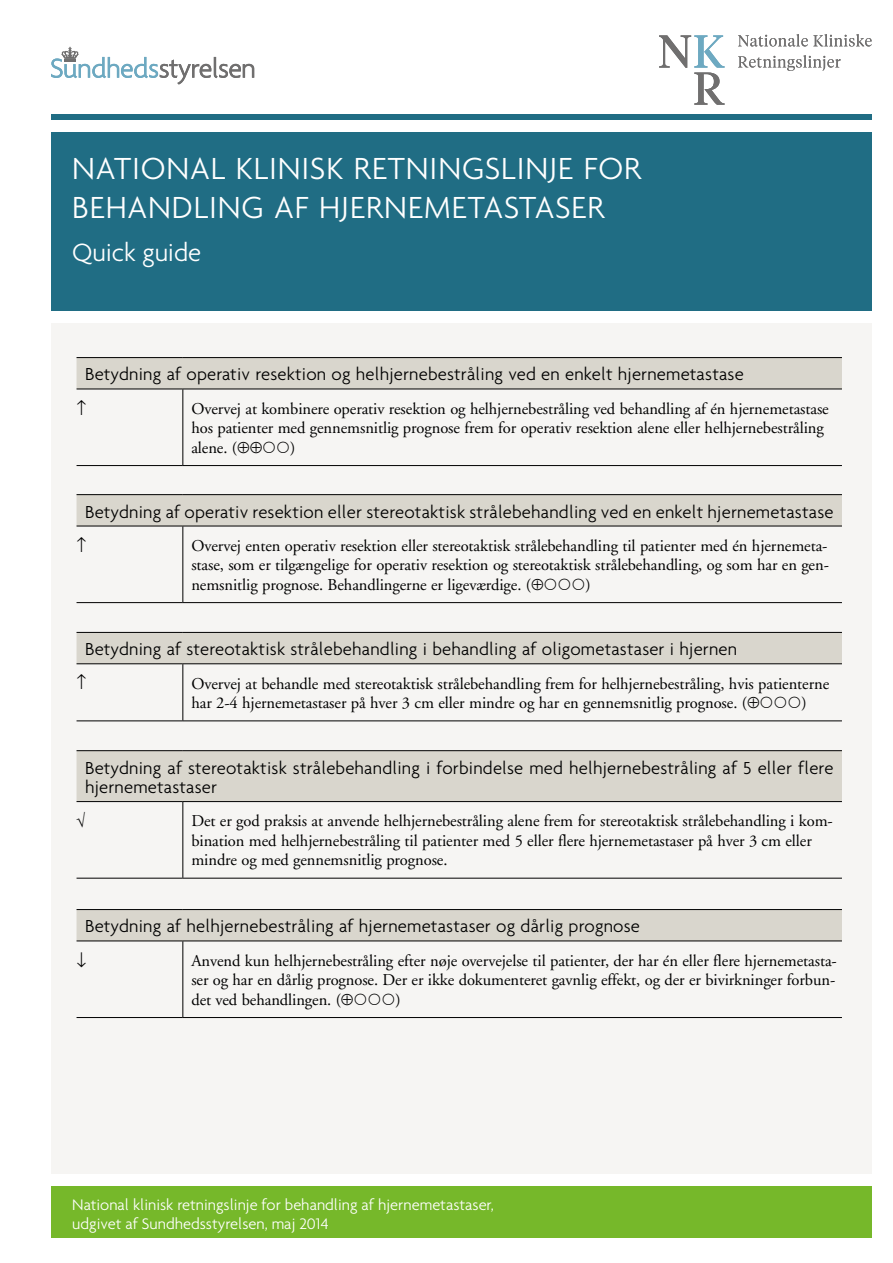
<style>
.page{position:relative;width:893px;height:1263px;background:#fff}
.page>*{position:absolute;margin:0;border:0;box-sizing:border-box;transform-origin:0 0}
.t1{font:300 33px/39px "Agenda";letter-spacing:.025em;color:#fff}
.t2{font:300 27px "Agenda";letter-spacing:-.005em;color:#fff}
.t3{font:300 18.75px/19.5px "Agenda";letter-spacing:.01em;color:#000}
.t4{font:16.5px/19.5px "Adobe Garamond";letter-spacing:-.005em;color:#000}
.t5{font:300 16.5px/19.5px "Agenda";color:#fff}
</style>
<div class="page">
<div style="left:51px;top:323px;width:821px;height:851px;background:#f6f5f3"></div>
<div style="left:51px;top:114px;width:821px;height:5px;background:#206d84"></div>
<div style="left:51px;top:132px;width:821px;height:178px;background:#206d84"></div>
<div style="left:51px;top:1186px;width:821px;height:51px;background:#76b82a"></div>
<svg style="left:51px;top:47px;width:203px;height:37px"></svg>
<svg style="left:77px;top:358px;width:765px;height:168px"></svg>
<svg style="left:77px;top:633px;width:765px;height:307px"></svg>
<hr style="left:77px;top:389px;width:106px;height:1px;background:#000">
<hr style="left:183px;top:389px;width:659px;height:1px;background:#000">
<hr style="left:182px;top:389px;width:1px;height:76px;background:#000">
<hr style="left:77px;top:465px;width:106px;height:1px;background:#000">
<hr style="left:183px;top:465px;width:659px;height:1px;background:#000">
<hr style="left:77px;top:494px;width:106px;height:1px;background:#000">
<hr style="left:183px;top:494px;width:659px;height:1px;background:#000">
<hr style="left:77px;top:526px;width:106px;height:1px;background:#000">
<hr style="left:183px;top:526px;width:659px;height:1px;background:#000">
<hr style="left:182px;top:526px;width:1px;height:76px;background:#000">
<hr style="left:182px;top:664px;width:1px;height:56px;background:#000">
<hr style="left:182px;top:802px;width:1px;height:76px;background:#000">
<hr style="left:182px;top:941px;width:1px;height:76px;background:#000">
<hr style="left:77px;top:1017px;width:106px;height:1px;background:#000">
<hr style="left:183px;top:1017px;width:659px;height:1px;background:#000">
<hr style="left:77px;top:357px;width:106px;height:1px;background:#000">
<hr style="left:183px;top:357px;width:659px;height:1px;background:#000">
<hr style="left:77px;top:602px;width:106px;height:1px;background:#000">
<hr style="left:183px;top:602px;width:659px;height:1px;background:#000">
<hr style="left:77px;top:632px;width:106px;height:1px;background:#000">
<hr style="left:183px;top:632px;width:659px;height:1px;background:#000">
<hr style="left:77px;top:663px;width:106px;height:1px;background:#000">
<hr style="left:183px;top:663px;width:659px;height:1px;background:#000">
<hr style="left:77px;top:801px;width:106px;height:1px;background:#000">
<hr style="left:183px;top:801px;width:659px;height:1px;background:#000">
<hr style="left:77px;top:720px;width:106px;height:1px;background:#000">
<hr style="left:183px;top:720px;width:659px;height:1px;background:#000">
<hr style="left:77px;top:750px;width:106px;height:1px;background:#000">
<hr style="left:183px;top:750px;width:659px;height:1px;background:#000">
<hr style="left:77px;top:940px;width:106px;height:1px;background:#000">
<hr style="left:183px;top:940px;width:659px;height:1px;background:#000">
<hr style="left:77px;top:878px;width:106px;height:1px;background:#000">
<hr style="left:183px;top:878px;width:659px;height:1px;background:#000">
<hr style="left:77px;top:909px;width:106px;height:1px;background:#000">
<hr style="left:183px;top:909px;width:659px;height:1px;background:#000">
<svg style="left:738px;top:34px;width:134px;height:13px"></svg>
<svg style="left:738px;top:55px;width:102px;height:16px"></svg>
<svg style="left:659px;top:35px;width:66px;height:70px"></svg>
<svg style="left:264px;top:441px;width:25px;height:12px"></svg>
<svg style="left:761px;top:696px;width:39px;height:12px"></svg>
<svg style="left:77px;top:399px;width:9px;height:15px"></svg>
<svg style="left:77px;top:674px;width:9px;height:15px"></svg>
<svg style="left:77px;top:812px;width:8px;height:16px"></svg>
<h1 class="t1" style="left:72px;top:148px;width:571px">NATIONAL KLINISK RETNINGSLINJE FOR<br>BEHANDLING AF HJERNEMETASTASER</h1>
<h2 class="t2" style="left:72px;top:236px;width:130px">Quick guide</h2>
<p class="t3" style="left:85px;top:364px;width:660px">Betydning af operativ resektion og helhjernebestråling ved en enkelt hjernemetastase</p>
<p class="t4" style="left:191px;top:399px;width:639px">Overvej at kombinere operativ resektion og helhjernebestråling ved behandling af én hjernemetastase hos patienter med gennemsnitlig prognose frem for operativ resektion alene eller helhjernebestråling alene. (⊕⊕</p>
<p class="t4" style="left:290px;top:438px;width:7px">)</p>
<p class="t3" style="left:85px;top:501px;width:750px">Betydning af operativ resektion eller stereotaktisk strålebehandling ved en enkelt hjernemetastase</p>
<p class="t4" style="left:191px;top:536px;width:639px;text-align:justify">Overvej enten operativ resektion eller stereotaktisk strålebehandling til patienter med én hjernemeta&shy;stase, som er tilgængelige for operativ resektion og stereotaktisk strålebehandling, og som har en gen&shy;nemsnitlig prognose. Behandlingerne er ligeværdige. (⊕</p>
<p class="t4" style="left:585px;top:575px;width:7px">)</p>
<p class="t3" style="left:85px;top:639px;width:654px">Betydning af stereotaktisk strålebehandling i behandling af oligometastaser i hjernen</p>
<p class="t4" style="left:191px;top:674px;width:639px">Overvej at behandle med stereotaktisk strålebehandling frem for helhjernebestråling, hvis patienterne har 2-4 hjernemetastaser på hver 3 cm eller mindre og har en gennemsnitlig prognose. (⊕</p>
<p class="t4" style="left:801px;top:693px;width:7px">)</p>
<p class="t3" style="left:85px;top:757px;width:750px">Betydning af stereotaktisk strålebehandling i forbindelse med helhjernebestråling af 5 eller flere hjernemetastaser</p>
<p class="t4" style="left:191px;top:812px;width:643px">Det er god praksis at anvende helhjernebestråling alene frem for stereotaktisk strålebehandling i kom&shy;bination med helhjernebestråling til patienter med 5 eller flere hjernemetastaser på hver 3 cm eller mindre og med gennemsnitlig prognose.</p>
<p class="t3" style="left:85px;top:916px;width:556px">Betydning af helhjernebestråling af hjernemetastaser og dårlig prognose</p>
<p class="t4" style="left:191px;top:951px;width:647px;text-align:justify">Anvend kun helhjernebestråling efter nøje overvejelse til patienter, der har én eller flere hjernemetasta&shy;ser og har en dårlig prognose. Der er ikke dokumenteret gavnlig effekt, og der er bivirkninger forbun&shy;det ved behandlingen. (⊕</p>
<p class="t4" style="left:395px;top:990px;width:7px">)</p>
<p class="t5" style="left:72px;top:1194px;width:423px">National klinisk retningslinje for behandling af hjernemetastaser, udgivet af Sundhedsstyrelsen, maj 2014</p>
</div>
